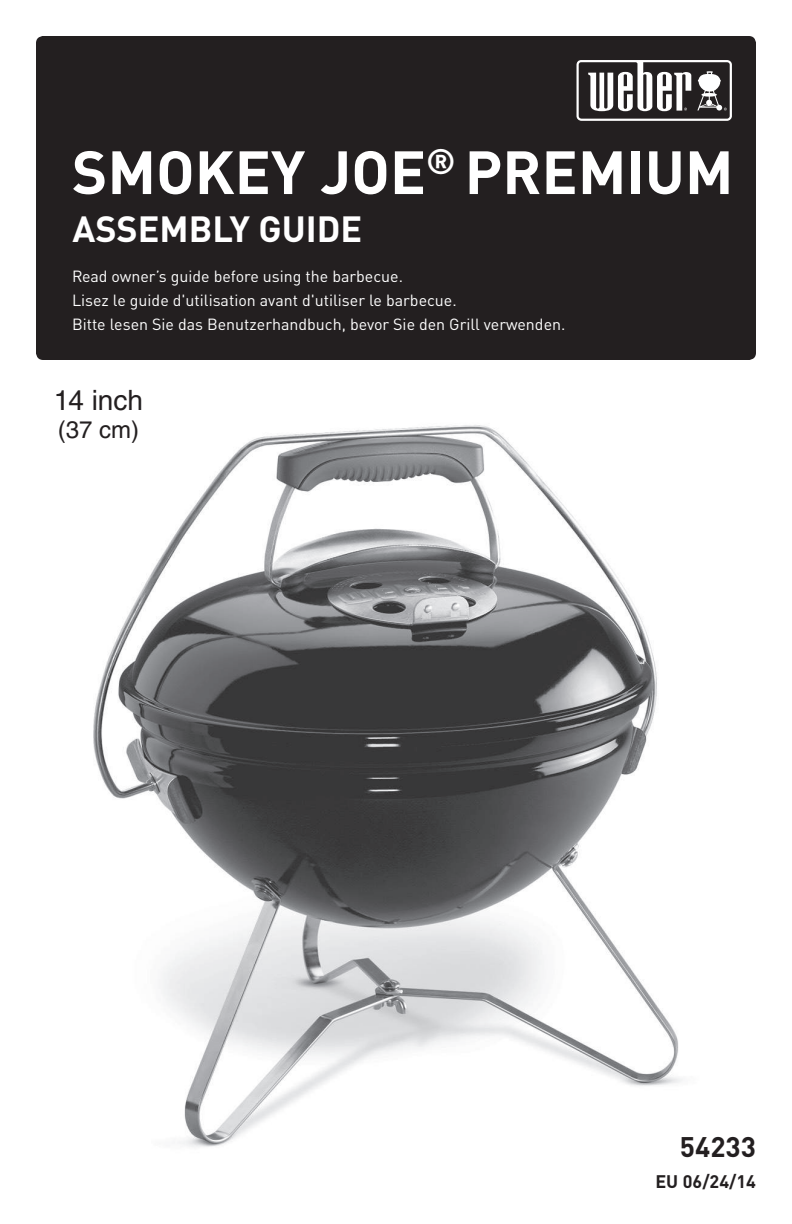
<style>
.page{position:relative;width:792px;height:1224px;background:#fff}
.page>*{position:absolute;margin:0;border:0;box-sizing:border-box;transform-origin:0 0}
.t1{font:60px "DI Nkerned";color:#fff}
.t2{font:36px "DI Nkerned";color:#fff}
.t3{font:28px "Helvetica LT Std";color:#231f20}
.t4{font:700 28px "DIN Pro";color:#231f20}
.t5{font:24px "Helvetica LT Std";color:#231f20}
.t6{font:700 18px "DIN Pro";color:#231f20}
.t7{font:16px/24px "DIN Pro";color:#fff}
</style>
<div class="page">
<img style="left:37px;top:356px;width:719px;height:791px">
<div style="left:36px;top:36px;width:720px;height:324px;background:#231f20;border-radius:7px"></div>
<svg style="left:577px;top:60px;width:155px;height:61px"></svg>
<h1 class="t1" style="left:72px;top:133px;width:663px">SMOKEY JOE<sup>®</sup> PREMIUM</h1>
<h2 class="t2" style="left:72px;top:205px;width:291px">ASSEMBLY GUIDE</h2>
<p class="t7" style="left:72px;top:262px;width:495px">Read owner’s guide before using the barbecue.<br>Lisez le guide d'utilisation avant d'utiliser le barbecue.<br>Bitte lesen Sie das Benutzerhandbuch, bevor Sie den Grill verwenden.</p>
<h3 class="t3" style="left:54px;top:384px;width:91px">14 inch</h3>
<h3 class="t5" style="left:58px;top:416px;width:83px">(37 cm)</h3>
<h3 class="t4" style="left:680px;top:1124px;width:78px">54233</h3>
<p class="t6" style="left:655px;top:1166px;width:102px">EU 06/24/14</p>
</div>
